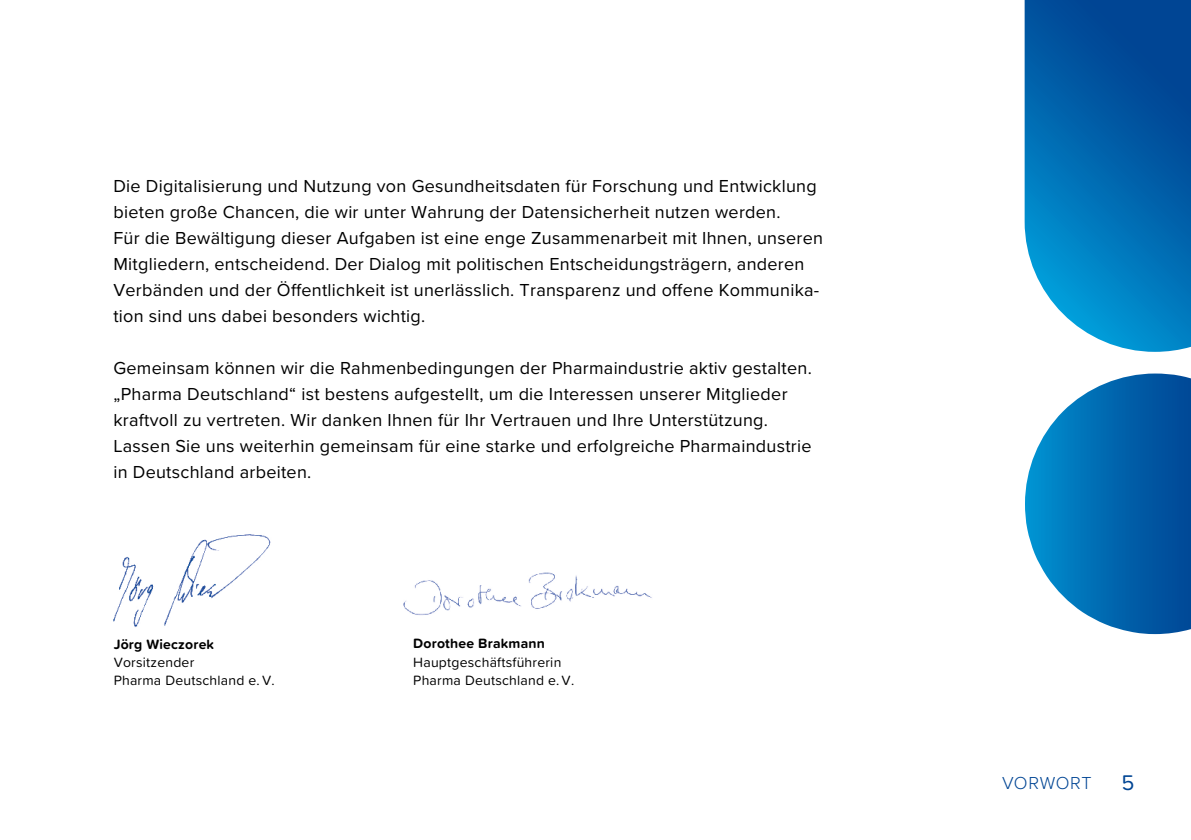
<style>
.page{position:relative;width:1191px;height:840px;background:#fff}
.page>*{position:absolute;margin:0;border:0;box-sizing:border-box;transform-origin:0 0}
.t1{font:22px "Proxima Soft";color:#004594}
.t2{font:18px/26px "Proxima Nova";letter-spacing:.015em;color:#000}
.t3{font:300 18px "Proxima Nova";letter-spacing:.03em;color:#004594}
.t4{font:14px/18px "Proxima Soft";letter-spacing:.015em;color:#000}
.t5{font:700 14px "Proxima Soft";letter-spacing:.015em;color:#000}
</style>
<div class="page">
<svg style="left:1024px;top:0;width:167px;height:351px;background:#1071b4"></svg>
<svg style="left:1025px;top:373px;width:166px;height:260px"></svg>
<img style="left:403px;top:572px;width:249px;height:43px">
<img style="left:113px;top:534px;width:158px;height:93px">
<p class="t2" style="left:113px;top:172px;width:711px">Die Digitalisierung und Nutzung von Gesundheitsdaten für Forschung und Entwicklung bieten große Chancen, die wir unter Wahrung der Datensicherheit nutzen werden.<br>Für die Bewältigung dieser Aufgaben ist eine enge Zusammenarbeit mit Ihnen, unseren Mitgliedern, entscheidend. Der Dialog mit politischen Entscheidungsträgern, anderen Verbänden und der Öffentlichkeit ist unerlässlich. Transparenz und offene Kommunika&shy;tion sind uns dabei besonders wichtig.</p>
<p class="t2" style="left:113px;top:354px;width:700px">Gemeinsam können wir die Rahmenbedingungen der Pharmaindustrie aktiv gestalten. „Pharma Deutschland“ ist bestens aufgestellt, um die Interessen unserer Mitglieder kraftvoll zu vertreten. Wir danken Ihnen für Ihr Vertrauen und Ihre Unterstützung.<br>Lassen Sie uns weiterhin gemeinsam für eine starke und erfolgreiche Pharmaindustrie in Deutschland arbeiten.</p>
<p class="t5" style="left:114px;top:633px;width:102px">Jörg Wieczorek</p>
<p class="t4" style="left:114px;top:651px;width:162px">Vorsitzender<br>Pharma Deutschland e. V.</p>
<p class="t5" style="left:413px;top:633px;width:133px">Dorothee Brakmann</p>
<p class="t4" style="left:413px;top:651px;width:162px">Hauptgeschäftsführerin<br>Pharma Deutschland e. V.</p>
<p class="t3" style="left:1002px;top:768px;width:91px">VORWORT</p>
<p class="t1" style="left:1121px;top:766px;width:14px">5</p>
</div>
